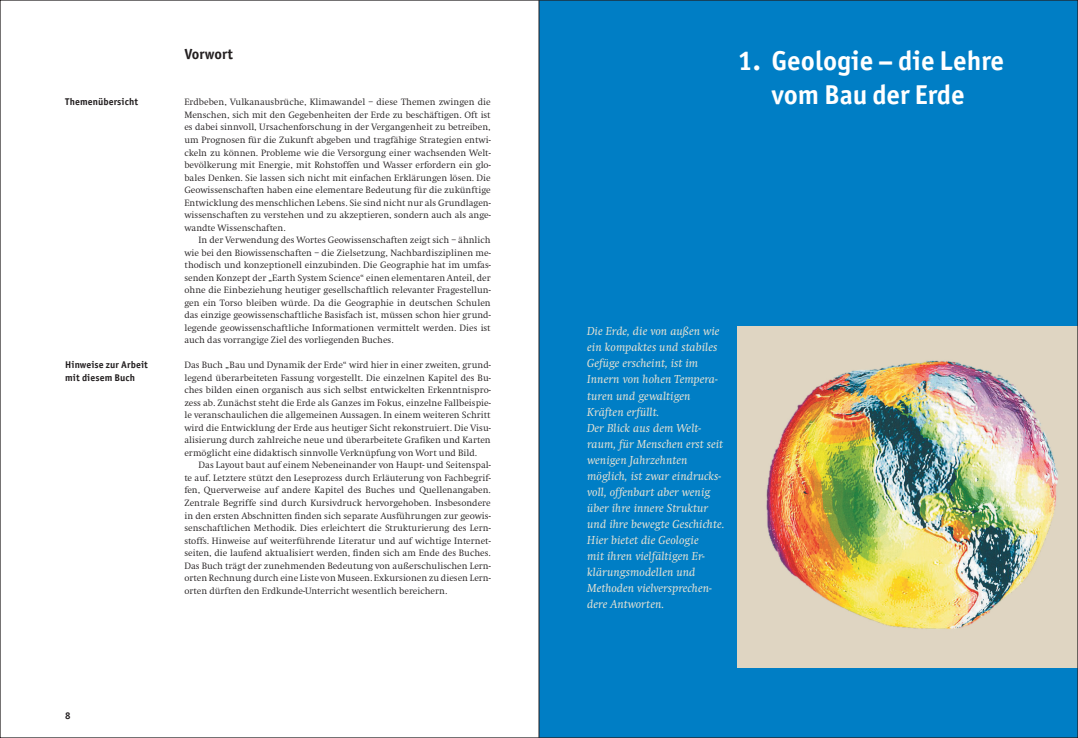
<style>
.page{position:relative;width:1078px;height:738px;background:#fff}
.page>*{position:absolute;margin:0;border:0;box-sizing:border-box;transform-origin:0 0}
.t1{font:700 27.3px/34px "Officina Sans";color:#fff;text-align:center}
.t2{font:700 14.6px "Officina Sans";letter-spacing:.005em;color:#231f20}
.t3{font:italic 12px/16px "Swift EF";letter-spacing:.005em;color:#ece5d4}
.t4{font:700 9.8px/12.5px "Officina Sans";letter-spacing:.01em;color:#231f20}
.t5{font:300 9.5px/12.5px "Swift EF";color:#231f20;text-align:justify}
</style>
<div class="page">
<div style="left:539px;top:0;width:538px;height:737px;background:#007ec5"></div>
<img style="left:737px;top:326px;width:338px;height:340px">
<hr style="left:538px;top:0;width:1px;height:737px;background:#231f20">
<p class="t4" style="left:65px;top:96px;width:74px">Themenübersicht</p>
<p class="t4" style="left:65px;top:358px;width:84px">Hinweise zur Arbeit mit diesem Buch</p>
<h2 class="t2" style="left:184px;top:45px;width:50px">Vorwort</h2>
<p class="t5" style="left:184px;top:96px;width:308px">Erdbeben, Vulkanausbrüche, Klimawandel – diese Themen zwingen die Menschen, sich mit den Gegebenheiten der Erde zu beschäftigen. Oft ist es dabei sinnvoll, Ursachenforschung in der Vergangenheit zu betreiben, um Prognosen für die Zukunft abgeben und tragfähige Strategien entwi&shy;ckeln zu können. Probleme wie die Versorgung einer wachsenden Welt&shy;bevölkerung mit Energie, mit Rohstoffen und Wasser erfordern ein glo&shy;bales Denken. Sie lassen sich nicht mit einfachen Erklärungen lösen. Die Geowissenschaften haben eine elementare Bedeutung für die zukünftige Entwicklung des menschlichen Lebens. Sie sind nicht nur als Grundlagen&shy;wissenschaften zu verstehen und zu akzeptieren, sondern auch als ange&shy;wandte Wissenschaften.</p>
<p class="t5" style="left:184px;top:234px;width:308px;text-indent:14px">In der Verwendung des Wortes Geowissenschaften zeigt sich – ähnlich wie bei den Biowissenschaften – die Zielsetzung, Nachbardisziplinen me&shy;thodisch und konzeptionell einzubinden. Die Geographie hat im umfas&shy;senden Konzept der „Earth System Science“ einen elementaren Anteil, der ohne die Einbeziehung heutiger gesellschaftlich relevanter Fragestellun&shy;gen ein Torso bleiben würde. Da die Geographie in deutschen Schulen das einzige geowissenschaftliche Basisfach ist, müssen schon hier grund&shy;legende geowissenschaftliche Informationen vermittelt werden. Dies ist auch das vorrangige Ziel des vorliegenden Buches.</p>
<p class="t5" style="left:184px;top:359px;width:308px">Das Buch „Bau und Dynamik der Erde“ wird hier in einer zweiten, grund&shy;legend überarbeiteten Fassung vorgestellt. Die einzelnen Kapitel des Bu&shy;ches bilden einen organisch aus sich selbst entwickelten Erkenntnispro&shy;zess ab. Zunächst steht die Erde als Ganzes im Fokus, einzelne Fallbeispie&shy;le veranschaulichen die allgemeinen Aussagen. In einem weiteren Schritt wird die Entwicklung der Erde aus heutiger Sicht rekonstruiert. Die Visu&shy;alisierung durch zahlreiche neue und überarbeitete Grafiken und Karten ermöglicht eine didaktisch sinnvolle Verknüpfung von Wort und Bild.</p>
<p class="t5" style="left:184px;top:459px;width:308px;text-indent:14px">Das Layout baut auf einem Nebeneinander von Haupt- und Seitenspal&shy;te auf. Letztere stützt den Leseprozess durch Erläuterung von Fachbegrif&shy;fen, Querverweise auf andere Kapitel des Buches und Quellenangaben.<br>Zentrale Begriffe sind durch Kursivdruck hervorgehoben. Insbesondere in den ersten Abschnitten finden sich separate Ausführungen zur geowis&shy;senschaftlichen Methodik. Dies erleichtert die Strukturierung des Lern&shy;stoffs. Hinweise auf weiterführende Literatur und auf wichtige Internet&shy;seiten, die laufend aktualisiert werden, finden sich am Ende des Buches.<br>Das Buch trägt der zunehmenden Bedeutung von außerschulischen Lern&shy;orten Rechnung durch eine Liste von Museen. Exkursionen zu diesen Lern&shy;orten dürften den Erdkunde-Unterricht wesentlich bereichern.</p>
<p class="t4" style="left:65px;top:708px;width:7px">8</p>
<h1 class="t1" style="left:737px;top:43px;width:268px">1. Geologie – die Lehre vom Bau der Erde</h1>
<p class="t3" style="left:587px;top:323px;width:139px">Die Erde, die von außen wie ein kompaktes und stabiles<br>Gefüge erscheint, ist im<br>Innern von hohen Tempera&shy;turen und gewaltigen<br>Kräften erfüllt.<br>Der Blick aus dem Welt&shy;raum, für Menschen erst seit wenigen Jahrzehnten möglich, ist zwar eindrucks&shy;voll, offenbart aber wenig über ihre innere Struktur und ihre bewegte Geschichte.<br>Hier bietet die Geologie<br>mit ihren vielfältigen Er&shy;klärungsmodellen und<br>Methoden vielversprechen&shy;dere Antworten.</p>
</div>
